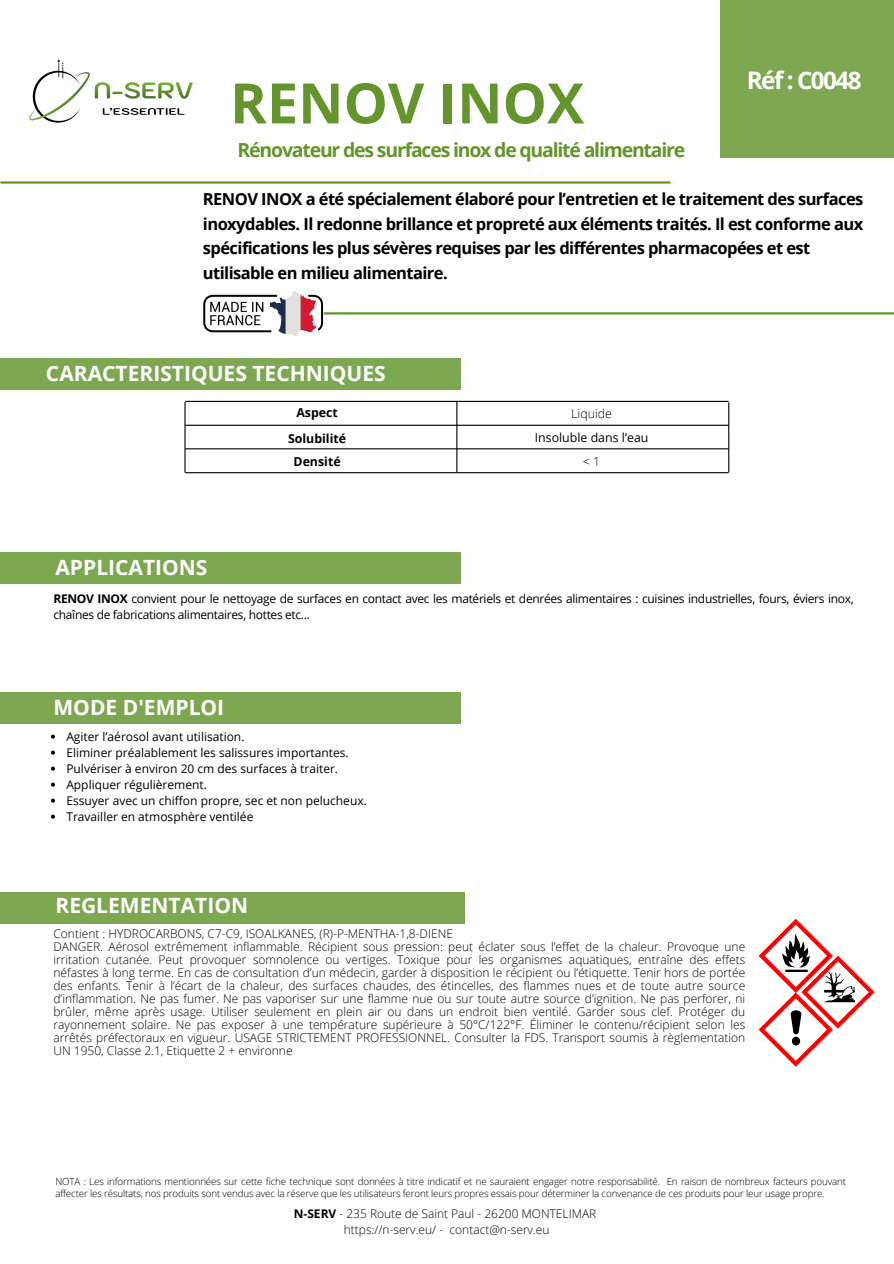
<style>
.page{position:relative;width:894px;height:1264px;background:#fff}
.page>*{position:absolute;margin:0;border:0;box-sizing:border-box;transform-origin:0 0}
.t1{font:700 55.8px "Open Sans";color:#63952c}
.t2{font:700 24.15px "Open Sans";letter-spacing:-.06em;color:#fff}
.t3{font:700 21px "Open Sans";color:#fff}
.t4{font:700 19.5px "Open Sans";letter-spacing:-.06em;color:#63952c}
.t5{font:700 16.5px/24.8px "Open Sans";letter-spacing:-.035em;color:#000}
.t6{font:700 12.3px "Open Sans";color:#000}
.t7{font:12.3px "Open Sans";color:#000}
.t8{font:300 12.3px "Open Sans";color:#000}
.t9{font:300 12px/13px "Open Sans";color:#000;text-align:justify}
.t10{font:12px "Open Sans";color:#000}
.t11{font:12px/16px "Open Sans";letter-spacing:-.025em;color:#000}
.t12{font:300 12px "Open Sans";color:#030304}
.t13{font:300 9.75px/11.4px "Open Sans";letter-spacing:-.015em;color:#000}
.s1{font-weight:700}
</style>
<div class="page">
<hr style="left:324px;top:312px;width:569px;height:2px;background:#63952c">
<hr style="left:1px;top:181px;width:668px;height:3px;background:#63952c">
<svg style="left:203px;top:291px;width:120px;height:45px"></svg>
<div style="left:0;top:552px;width:461px;height:32px;background:#7da750"></div>
<div style="left:0;top:692px;width:461px;height:32px;background:#7da750"></div>
<div style="left:0;top:891px;width:464px;height:32px;background:#7da750"></div>
<div style="left:0;top:358px;width:461px;height:32px;background:#7da750"></div>
<img style="left:29px;top:58px;width:164px;height:65px">
<div style="left:720px;top:0;width:173px;height:158px;background:#7da750"></div>
<svg style="left:51px;top:734px;width:4px;height:4px"></svg>
<svg style="left:51px;top:750px;width:4px;height:4px"></svg>
<svg style="left:51px;top:766px;width:4px;height:4px"></svg>
<svg style="left:51px;top:782px;width:4px;height:4px"></svg>
<svg style="left:51px;top:798px;width:4px;height:4px"></svg>
<svg style="left:51px;top:814px;width:4px;height:4px"></svg>
<hr style="left:184px;top:402px;width:1px;height:70px;background:#000">
<hr style="left:728px;top:403px;width:1px;height:69px;background:#000">
<hr style="left:185px;top:448px;width:543px;height:1px;background:#000">
<hr style="left:185px;top:472px;width:543px;height:1px;background:#000">
<hr style="left:185px;top:401px;width:543px;height:1px;background:#000">
<hr style="left:185px;top:424px;width:543px;height:2px;background:#000">
<hr style="left:456px;top:402px;width:1px;height:70px;background:#000">
<svg style="left:758px;top:918px;width:116px;height:148px"></svg>
<h4 class="t1" style="left:230px;top:64px;width:355px">RENOV INOX</h4>
<p class="t4" style="left:237px;top:136px;width:449px">Rénovateur des surfaces inox de qualité alimentaire</p>
<p class="t2" style="left:746px;top:63px;width:116px">Réf : C0048</p>
<h6 class="t5" style="left:203px;top:186px;width:662px">RENOV INOX a été spécialement élaboré pour l’entretien et le traitement des surfaces inoxydables. Il redonne brillance et propreté aux éléments traités. Il est conforme aux spécifications les plus sévères requises par les différentes pharmacopées et est utilisable en milieu alimentaire.</h6>
<h3 class="t3" style="left:46px;top:359px;width:341px">CARACTERISTIQUES TECHNIQUES</h3>
<p class="t3" style="left:55px;top:552px;width:153px">APPLICATIONS</p>
<p class="t6" style="left:296px;top:404px;width:43px">Aspect</p>
<p class="t6" style="left:288px;top:430px;width:60px">Solubilité</p>
<p class="t6" style="left:293px;top:453px;width:49px">Densité</p>
<p class="t8" style="left:571px;top:404px;width:42px">Liquide</p>
<p class="t7" style="left:534px;top:429px;width:115px">Insoluble dans l’eau</p>
<h3 class="t8" style="left:582px;top:452px;width:19px">&lt; 1</h3>
<p class="t11" style="left:53px;top:590px;width:801px"><span class="s1">RENOV INOX</span> convient pour le nettoyage de surfaces en contact avec les matériels et denrées alimentaires : cuisines industrielles, fours, éviers inox, chaînes de fabrications alimentaires, hottes etc...</p>
<h6 class="t3" style="left:53px;top:692px;width:172px">MODE D'EMPLOI</h6>
<h5 class="t10" style="left:66px;top:727px;width:180px">Agiter l’aérosol avant utilisation.</h5>
<p class="t10" style="left:66px;top:743px;width:284px">Eliminer préalablement les salissures importantes.</p>
<h3 class="t10" style="left:66px;top:759px;width:273px">Pulvériser à environ 20 cm des surfaces à traiter.</h3>
<p class="t10" style="left:66px;top:775px;width:142px">Appliquer régulièrement.</p>
<h6 class="t10" style="left:66px;top:791px;width:302px">Essuyer avec un chiffon propre, sec et non pelucheux.</h6>
<p class="t10" style="left:66px;top:807px;width:188px">Travailler en atmosphère ventilée</p>
<h2 class="t3" style="left:55px;top:890px;width:194px">REGLEMENTATION</h2>
<h3 class="t9" style="left:53px;top:927px;width:401px">Contient : HYDROCARBONS, C7-C9, ISOALKANES, (R)-P-MENTHA-1,8-DIENE</h3>
<p class="t9" style="left:53px;top:940px;width:693px">DANGER. Aérosol extrêmement inflammable. Récipient sous pression: peut éclater sous l’effet de la chaleur. Provoque une irritation cutanée. Peut provoquer somnolence ou vertiges. Toxique pour les organismes aquatiques, entraîne des effets néfastes à long terme. En cas de consultation d’un médecin, garder à disposition le récipient ou l’étiquette. Tenir hors de portée des enfants. Tenir à l’écart de la chaleur, des surfaces chaudes, des étincelles, des flammes nues et de toute autre source d’inflammation. Ne pas fumer. Ne pas vaporiser sur une flamme nue ou sur toute autre source d’ignition. Ne pas perforer, ni brûler, même après usage. Utiliser seulement en plein air ou dans un endroit bien ventilé. Garder sous clef. Protéger du rayonnement solaire. Ne pas exposer à une température supérieure à 50°C/122°F. Éliminer le contenu/récipient selon les arrêtés préfectoraux en vigueur. USAGE STRICTEMENT PROFESSIONNEL. Consulter la FDS. Transport soumis à règlementation UN 1950, Classe 2.1, Etiquette 2 + environne</p>
<p class="t13" style="left:55px;top:1175px;width:791px">NOTA : Les informations mentionnées sur cette fiche technique sont données à titre indicatif et ne sauraient engager notre responsabilité. En raison de nombreux facteurs pouvant affecter les résultats, nos produits sont vendus avec la réserve que les utilisateurs feront leurs propres essais pour déterminer la convenance de ces produits pour leur usage propre.</p>
<p class="t12" style="left:294px;top:1204px;width:304px"><span class="s1">N-SERV</span> - 235 Route de Saint Paul - 26200 MONTELIMAR</p>
<p class="t12" style="left:344px;top:1220px;width:207px">https://n-serv.eu/ - contact@n-serv.eu</p>
</div>
